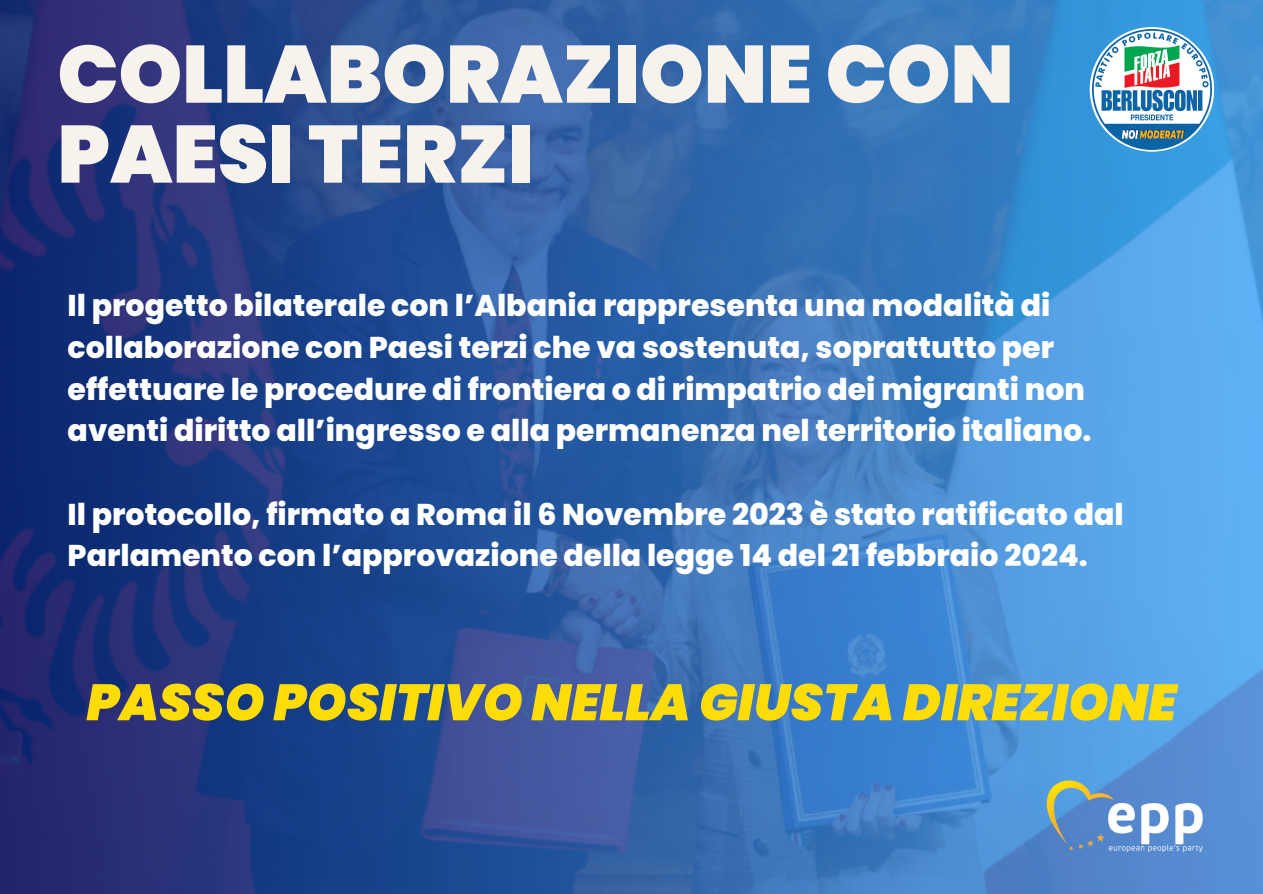
<style>
.page{position:relative;width:1263px;height:894px;background:#fff}
.page>*{position:absolute;margin:0;border:0;box-sizing:border-box;transform-origin:0 0}
.t1{font:900 81px/79.8px "Poppins";color:#f8f2ed}
.t2{font:italic 900 51px "Poppins";color:#fedc08}
.t3{font:800 30px/41.7px "Poppins";color:#fff}
.s1{color:#fcfdfd}
</style>
<div class="page">
<img style="left:0;top:0;width:1263px;height:893px">
<img style="left:1031px;top:767px;width:188px;height:97px">
<img style="left:1092px;top:30px;width:120px;height:119px">
<p class="t1" style="left:57px;top:34px;width:958px">COLLABORAZIONE CON<br>PAESI TERZI</p>
<p class="t3" style="left:68px;top:285px;width:1025px">I<span class="s1">l progetto bilaterale con l’Albania ra</span>ppresenta una modalità di collaborazione con Paesi terzi che va sostenuta, soprattutto per effettuare le procedure di frontiera o di rimpatrio dei migranti non aventi diritto all’ingresso e alla permanenza nel territorio italiano.</p>
<p class="t3" style="left:68px;top:493px;width:1058px">Il protocollo, firmato a Roma il 6 Novembre 2023 è stato ratificato dal<br>Parlamento con l’approvazione della legge 14 del 21 febbraio 2024.</p>
<h2 class="t2" style="left:86px;top:666px;width:1091px">PASSO POSITIVO NELLA GIUSTA DIREZIONE</h2>
</div>
